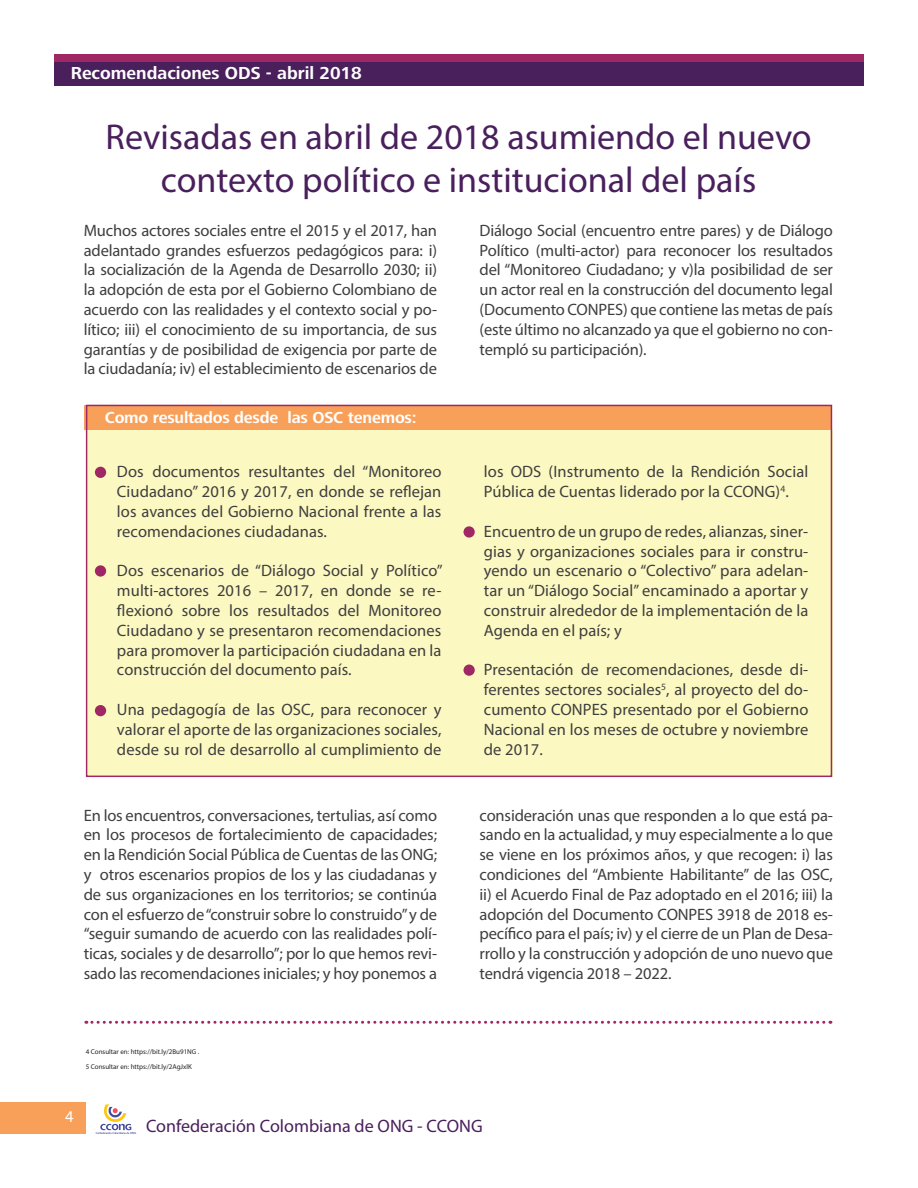
<style>
.page{position:relative;width:918px;height:1188px;background:#fff}
.page>*{position:absolute;margin:0;border:0;box-sizing:border-box;transform-origin:0 0}
.t1{font:36px/43.2px "Myriad Pro";color:#491f5c;text-align:center}
.t2{font:18px "Myriad Pro";color:#491f5c}
.t3{font:700 18px "Frutiger Next LT";color:#fff}
.t4{font:16.5px/19.8px "Myriad Pro";letter-spacing:.005em;color:#3e3e3f;text-align:justify}
.t5{font:700 16.5px "Frutiger Next LT";letter-spacing:-.01em;color:#fff}
.t6{font:16.5px "Myriad Pro";color:#fff}
.t7{font:7.05px/14.4px "Myriad Pro";color:#231f20}
</style>
<div class="page">
<div style="left:0;top:1103px;width:86px;height:31px;background:#f8a05a"></div>
<svg style="left:96px;top:1104px;width:40px;height:30px"></svg>
<div style="left:54px;top:62px;width:810px;height:24px;background:#491f5c"></div>
<div style="left:54px;top:54px;width:810px;height:8px;background:#9f2864"></div>
<div style="left:88px;top:430px;width:745px;height:347px;background:#fcf8c1"></div>
<div style="left:84px;top:405px;width:747px;height:25px;background:#f8a05a"></div>
<div style="left:95px;top:467px;width:11px;height:11px;background:#9f2864;border-radius:50%"></div>
<div style="left:95px;top:565px;width:11px;height:12px;background:#9f2864;border-radius:50%"></div>
<div style="left:464px;top:526px;width:11px;height:12px;background:#9f2864;border-radius:50%"></div>
<div style="left:95px;top:705px;width:11px;height:11px;background:#9f2864;border-radius:50%"></div>
<div style="left:464px;top:665px;width:11px;height:11px;background:#9f2864;border-radius:50%"></div>
<div style="left:86px;top:405px;width:746px;height:372px;border:2px solid #9f2864"></div>
<svg style="left:86px;top:1021px;width:745px;height:3px"></svg>
<p class="t3" style="left:71px;top:63px;width:293px">Recomendaciones ODS - abril 2018</p>
<h1 class="t1" style="left:106px;top:115px;width:708px">Revisadas en abril de 2018 asumiendo el nuevo contexto político e institucional del país</h1>
<p class="t4" style="left:84px;top:220px;width:355px">Muchos actores sociales entre el 2015 y el 2017, han adelantado grandes esfuerzos pedagógicos para: i) la socialización de la Agenda de Desarrollo 2030; ii) la adopción de esta por el Gobierno Colombiano de acuerdo con las realidades y el contexto social y po&shy;lítico; iii) el conocimiento de su importancia, de sus garantías y de posibilidad de exigencia por parte de la ciudadanía; iv) el establecimiento de escenarios de</p>
<p class="t4" style="left:480px;top:220px;width:355px">Diálogo Social (encuentro entre pares) y de Diálogo Político (multi-actor) para reconocer los resultados del “Monitoreo Ciudadano; y v)la posibilidad de ser un actor real en la construcción del documento legal (Documento CONPES) que contiene las metas de país (este último no alcanzado ya que el gobierno no con&shy;templó su participación).</p>
<p class="t5" style="left:105px;top:409px;width:313px">Como resultados desde las OSC tenemos:</p>
<p class="t4" style="left:117px;top:462px;width:326px">Dos documentos resultantes del “Monitoreo Ciudadano” 2016 y 2017, en donde se reflejan los avances del Gobierno Nacional frente a las recomendaciones ciudadanas.</p>
<p class="t4" style="left:117px;top:561px;width:327px">Dos escenarios de “Diálogo Social y Político” multi-actores 2016 – 2017, en donde se re&shy;flexionó sobre los resultados del Monitoreo Ciudadano y se presentaron recomendaciones para promover la participación ciudadana en la construcción del documento país.</p>
<p class="t4" style="left:117px;top:699px;width:326px">Una pedagogía de las OSC, para reconocer y valorar el aporte de las organizaciones sociales, desde su rol de desarrollo al cumplimiento de</p>
<p class="t4" style="left:484px;top:462px;width:326px">los ODS (Instrumento de la Rendición Social<br>Pública de Cuentas liderado por la CCONG)<sup>4</sup>.</p>
<p class="t4" style="left:484px;top:521px;width:326px">Encuentro de un grupo de redes, alianzas, siner&shy;gias y organizaciones sociales para ir constru&shy;yendo un escenario o “Colectivo” para adelan&shy;tar un “Diálogo Social” encaminado a aportar y construir alrededor de la implementación de la Agenda en el país; y</p>
<p class="t4" style="left:484px;top:660px;width:326px">Presentación de recomendaciones, desde di&shy;ferentes sectores sociales<sup>5</sup>, al proyecto del do&shy;cumento CONPES presentado por el Gobierno Nacional en los meses de octubre y noviembre de 2017.</p>
<p class="t4" style="left:84px;top:805px;width:355px">En los encuentros, conversaciones, tertulias, así como en los procesos de fortalecimiento de capacidades; en la Rendición Social Pública de Cuentas de las ONG; y otros escenarios propios de los y las ciudadanas y de sus organizaciones en los territorios; se continúa con el esfuerzo de “construir sobre lo construido” y de “seguir sumando de acuerdo con las realidades polí&shy;ticas, sociales y de desarrollo”; por lo que hemos revi&shy;sado las recomendaciones iniciales; y hoy ponemos a</p>
<p class="t4" style="left:480px;top:805px;width:355px">consideración unas que responden a lo que está pa&shy;sando en la actualidad, y muy especialmente a lo que se viene en los próximos años, y que recogen: i) las condiciones del “Ambiente Habilitante” de las OSC, ii) el Acuerdo Final de Paz adoptado en el 2016; iii) la adopción del Documento CONPES 3918 de 2018 es&shy;pecífico para el país; iv) y el cierre de un Plan de Desa&shy;rrollo y la construcción y adopción de uno nuevo que tendrá vigencia 2018 – 2022.</p>
<p class="t7" style="left:86px;top:1045px;width:115px">4 Consultar en: https://bit.ly/2Bu91NG .<br>5 Consultar en: https://bit.ly/2AgJxlK</p>
<p class="t6" style="left:65px;top:1107px;width:10px">4</p>
<p class="t2" style="left:146px;top:1114px;width:338px">Confederación Colombiana de ONG - CCONG</p>
</div>
